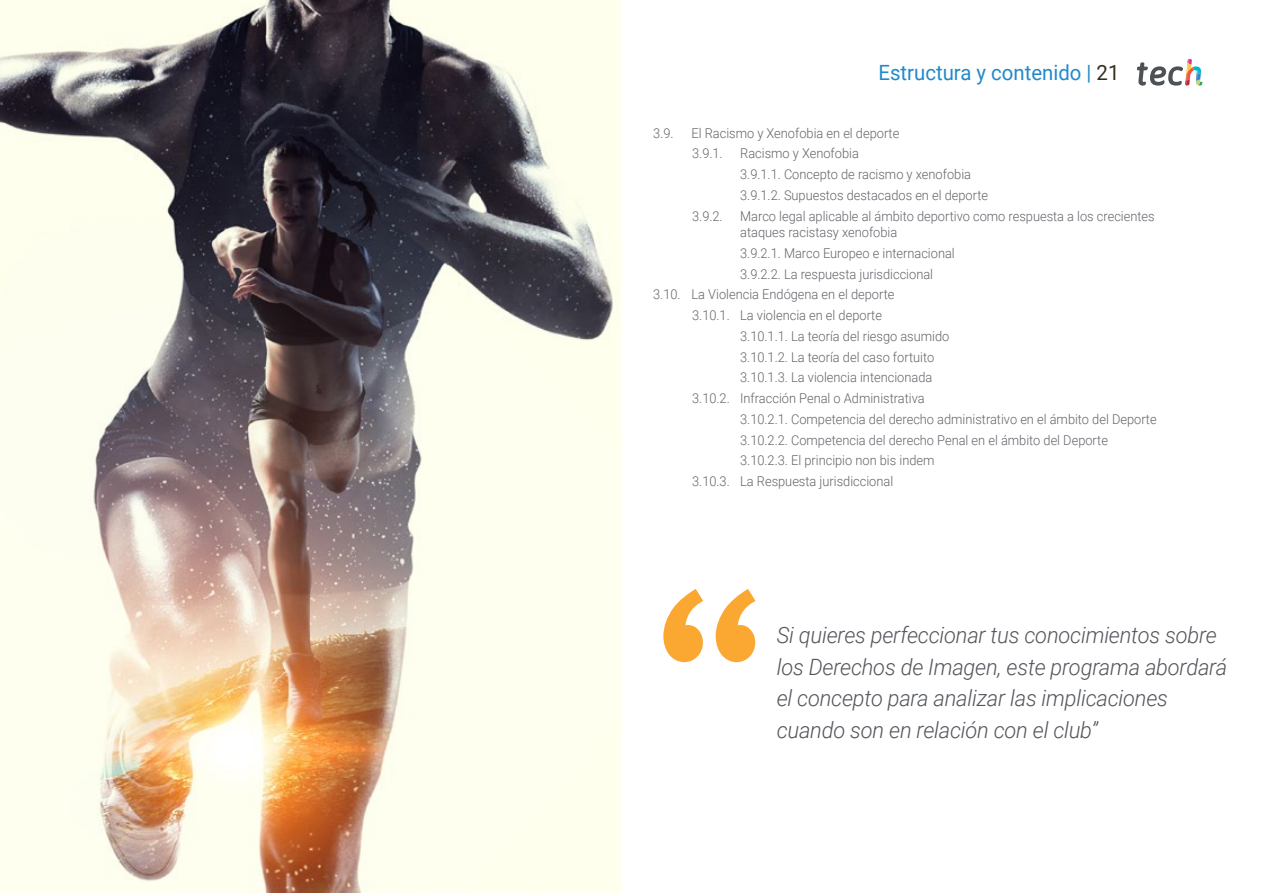
<style>
.page{position:relative;width:1263px;height:893px;background:#fff}
.page>*{position:absolute;margin:0;border:0;box-sizing:border-box;transform-origin:0 0}
.t1{font:italic 300 22.5px/31.5px "Roboto";letter-spacing:-.01em;color:#52555b}
.t2{font:21px "Roboto";color:#2289ca}
.t3{font:300 13.5px/20.7px "Roboto";color:#61646a;scale:.95 1}
.s1{color:#312e20}
</style>
<div class="page">
<img style="left:0;top:0;width:621px;height:893px">
<svg style="left:663px;top:589px;width:92px;height:73px"></svg>
<svg style="left:1137px;top:59px;width:65px;height:27px"></svg>
<h2 class="t2" style="left:878px;top:57px;width:242px">Estructura y contenido | <span class="s1">21</span></h2>
<p class="t3" style="left:653px;top:122px;width:23px">3.9.</p>
<p class="t3" style="left:691px;top:122px;width:220px">El Racismo y Xenofobia en el deporte<br>3.9.1.</p>
<p class="t3" style="left:740px;top:143px;width:263px">Racismo y Xenofobia<br>3.9.1.1. Concepto de racismo y xenofobia<br>3.9.1.2. Supuestos destacados en el deporte</p>
<p class="t3" style="left:692px;top:205px;width:34px">3.9.2.</p>
<p class="t3" style="left:740px;top:207px;width:438px;line-height:16.5px">Marco legal aplicable al ámbito deportivo como respuesta a los crecientes ataques racistasy xenofobia</p>
<p class="t3" style="left:740px;top:242px;width:227px">3.9.2.1. Marco Europeo e internacional</p>
<p class="t3" style="left:740px;top:263px;width:205px">3.9.2.2. La respuesta jurisdiccional</p>
<p class="t3" style="left:653px;top:284px;width:255px">3.10. La Violencia Endógena en el deporte</p>
<p class="t3" style="left:692px;top:305px;width:201px">3.10.1. La violencia en el deporte</p>
<p class="t3" style="left:740px;top:325px;width:222px">3.10.1.1. La teoría del riesgo asumido</p>
<p class="t3" style="left:740px;top:346px;width:206px">3.10.1.2. La teoría del caso fortuito</p>
<p class="t3" style="left:740px;top:367px;width:204px">3.10.1.3. La violencia intencionada</p>
<p class="t3" style="left:692px;top:388px;width:246px">3.10.2. Infracción Penal o Administrativa</p>
<p class="t3" style="left:740px;top:408px;width:440px">3.10.2.1. Competencia del derecho administrativo en el ámbito del Deporte</p>
<p class="t3" style="left:740px;top:429px;width:389px">3.10.2.2. Competencia del derecho Penal en el ámbito del Deporte</p>
<p class="t3" style="left:740px;top:450px;width:206px">3.10.2.3. El principio non bis indem</p>
<p class="t3" style="left:692px;top:471px;width:213px">3.10.3. La Respuesta jurisdiccional</p>
<h1 class="t1" style="left:777px;top:619px;width:452px">Si quieres perfeccionar tus conocimientos sobre los Derechos de Imagen, este programa abordará el concepto para analizar las implicaciones cuando son en relación con el club”</h1>
</div>
